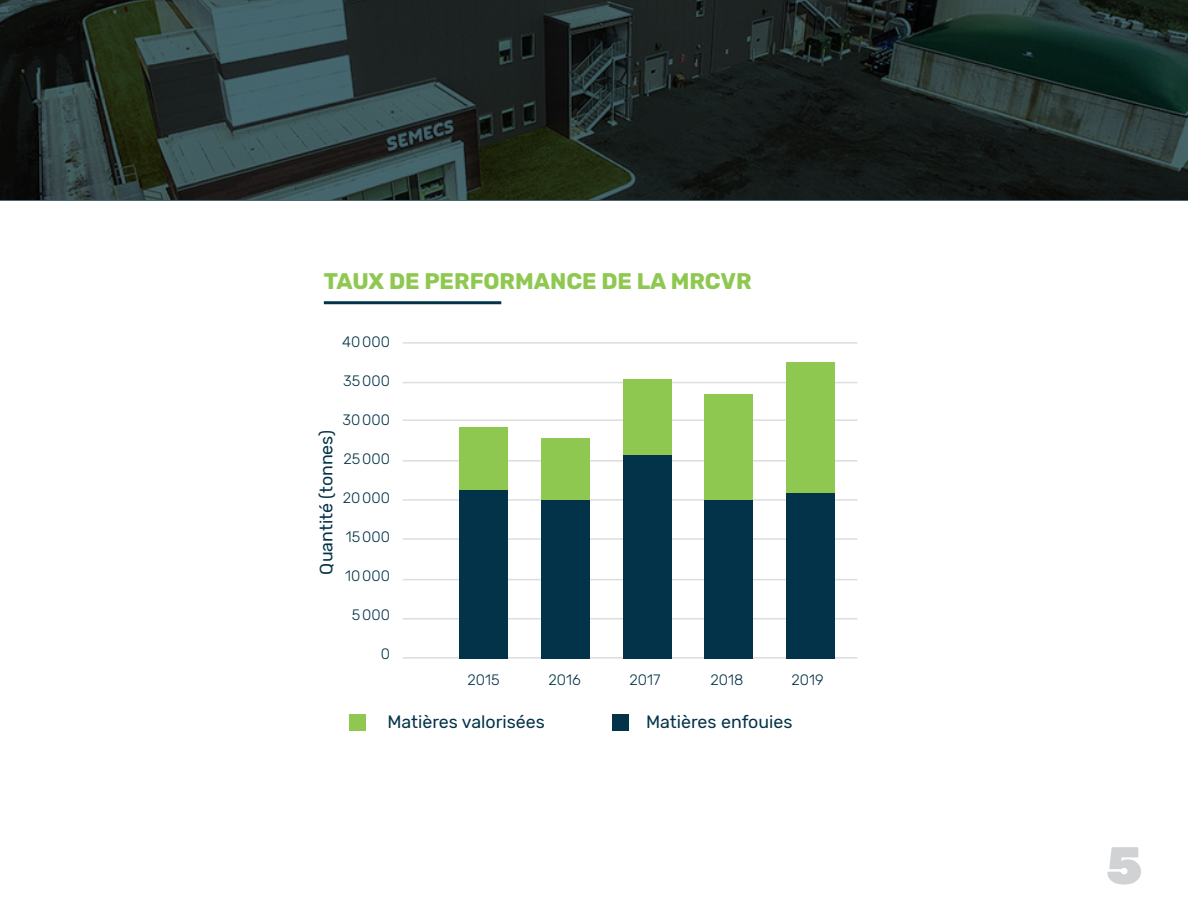
<style>
.page{position:relative;width:1188px;height:918px;background:#fff}
.page>*{position:absolute;margin:0;border:0;box-sizing:border-box;transform-origin:0 0}
.t1{font:900 52.5px "Rubik";color:#d1d2d4}
.TITRE{font:700 22.5px "Rubik";color:#8fc851}
.t2{font:17.85px "Rubik";color:#033348}
.t3{font:300 15px "Rubik";color:#033348}
</style>
<div class="page">
<svg style="left:0;top:0;width:1188px;height:201px;background:#212d2b"></svg>
<hr style="left:324px;top:301px;width:177px;height:3px;background:#033348">
<div style="left:349px;top:714px;width:17px;height:16px;background:#8fc851"></div>
<div style="left:612px;top:714px;width:17px;height:16px;background:#033348"></div>
<hr style="left:403px;top:342px;width:454px;height:2px;background:#dcdddf">
<hr style="left:403px;top:382px;width:454px;height:1px;background:#dcdddf">
<hr style="left:403px;top:419px;width:454px;height:2px;background:#dcdddf">
<hr style="left:403px;top:460px;width:454px;height:2px;background:#dcdddf">
<hr style="left:403px;top:499px;width:454px;height:2px;background:#dcdddf">
<hr style="left:403px;top:538px;width:454px;height:2px;background:#dcdddf">
<hr style="left:403px;top:579px;width:454px;height:1px;background:#dcdddf">
<hr style="left:403px;top:618px;width:454px;height:1px;background:#dcdddf">
<hr style="left:403px;top:657px;width:454px;height:2px;background:#dcdddf">
<div style="left:459px;top:490px;width:49px;height:169px;background:#033348"></div>
<div style="left:459px;top:427px;width:49px;height:63px;background:#8fc851"></div>
<div style="left:541px;top:500px;width:49px;height:159px;background:#033348"></div>
<div style="left:541px;top:439px;width:49px;height:61px;background:#8fc851"></div>
<div style="left:623px;top:455px;width:48px;height:204px;background:#033348"></div>
<div style="left:623px;top:379px;width:48px;height:76px;background:#8fc851"></div>
<div style="left:705px;top:500px;width:48px;height:159px;background:#033348"></div>
<div style="left:705px;top:394px;width:48px;height:106px;background:#8fc851"></div>
<div style="left:786px;top:493px;width:49px;height:166px;background:#033348"></div>
<div style="left:786px;top:363px;width:49px;height:130px;background:#8fc851"></div>
<p class="TITRE" style="left:324px;top:268px;width:429px">TAUX DE PERFORMANCE DE LA MRCVR</p>
<p class="t3" style="left:342px;top:334px;width:49px">40000</p>
<p class="t3" style="left:343px;top:373px;width:48px">35000</p>
<p class="t3" style="left:342px;top:412px;width:49px">30000</p>
<p class="t3" style="left:343px;top:451px;width:48px">25000</p>
<p class="t3" style="left:343px;top:490px;width:49px">20000</p>
<p class="t3" style="left:346px;top:529px;width:46px">15000</p>
<p class="t3" style="left:345px;top:568px;width:46px">10000</p>
<p class="t3" style="left:352px;top:607px;width:40px">5000</p>
<p class="t3" style="left:381px;top:646px;width:11px">0</p>
<p class="t2" style="left:316px;top:575px;width:146px;rotate:-90deg">Quantité (tonnes)</p>
<p class="t3" style="left:467px;top:671px;width:34px">2015</p>
<p class="t3" style="left:548px;top:671px;width:34px">2016</p>
<p class="t3" style="left:629px;top:671px;width:32px">2017</p>
<p class="t3" style="left:710px;top:671px;width:34px">2018</p>
<p class="t3" style="left:791px;top:671px;width:34px">2019</p>
<p class="t2" style="left:387px;top:712px;width:159px">Matières valorisées</p>
<p class="t2" style="left:646px;top:712px;width:148px">Matières enfouies</p>
<h1 class="t1" style="left:1106px;top:834px;width:38px">5</h1>
</div>
